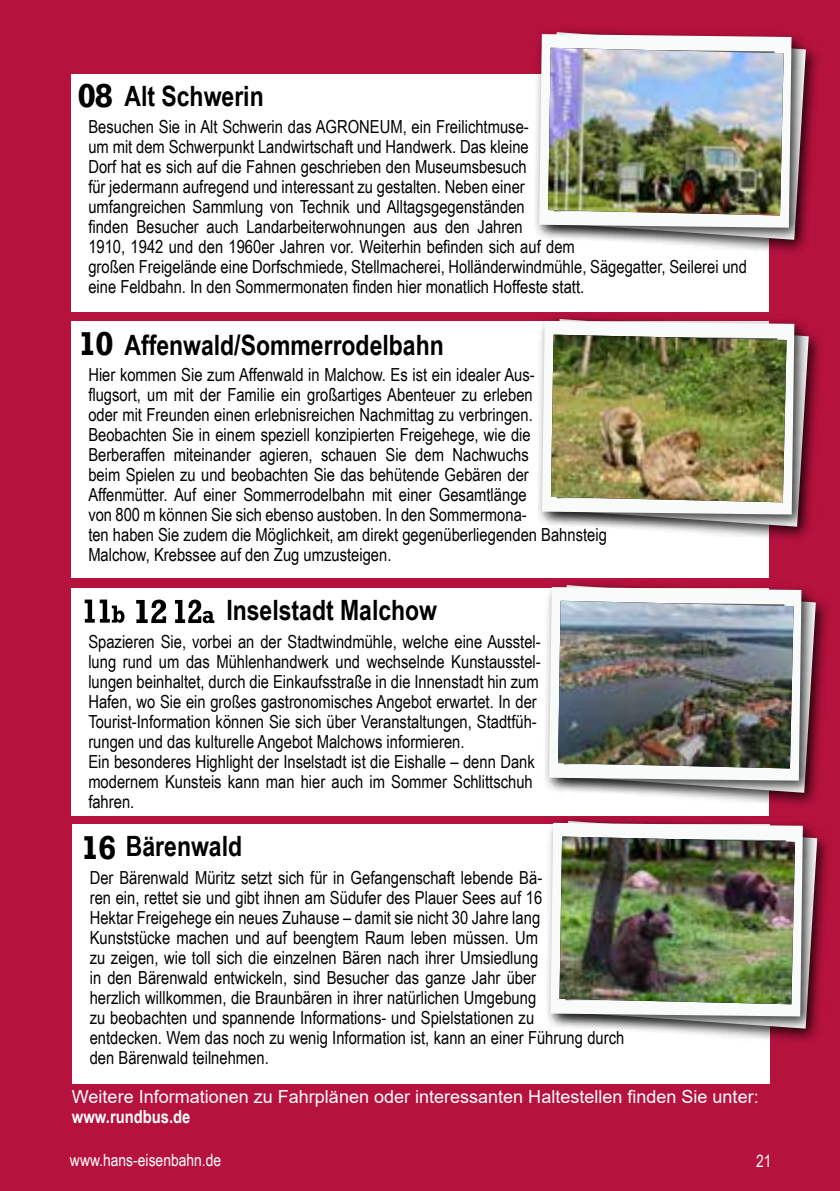
<style>
.page{position:relative;width:840px;height:1191px;background:#fff}
.page>*{position:absolute;margin:0;border:0;box-sizing:border-box;transform-origin:0 0}
.t1{font:700 34px "Rockwell";color:#000}
.t2{font:700 28px "Arial Narrow";color:#000}
.t3{font:18px/20px "Arial Narrow";color:#000}
.t4{font:18px "Arial";color:#fff}
.t5{font:700 18px "Arial Narrow";color:#fff}
.t6{font:17px "Arial Narrow";color:#fff}
</style>
<div class="page">
<div style="left:0;top:1152px;width:839px;height:39px;background:#b5123e"></div>
<div style="left:0;top:0;width:839px;height:1152px;background:#b5123e"></div>
<div style="left:71px;top:74px;width:697px;height:238px;background:#fff"></div>
<div style="left:538px;top:26px;width:282px;height:228px;background:#000;opacity:.75"></div>
<div style="left:532px;top:27px;width:273px;height:215px;background:#000;opacity:.75"></div>
<svg style="left:539px;top:34px;width:252px;height:194px;fill:#f9fafa"></svg>
<img style="left:548px;top:48px;width:235px;height:167px">
<div style="left:71px;top:321px;width:697px;height:256px;background:#fff"></div>
<div style="left:541px;top:313px;width:281px;height:228px;background:#000;opacity:.75"></div>
<div style="left:534px;top:314px;width:274px;height:215px;background:#000;opacity:.75"></div>
<svg style="left:541px;top:321px;width:252px;height:193px"></svg>
<img style="left:550px;top:335px;width:236px;height:167px">
<div style="left:71px;top:588px;width:697px;height:227px;background:#fff"></div>
<div style="left:548px;top:579px;width:282px;height:228px;background:#000;opacity:.75"></div>
<div style="left:542px;top:580px;width:273px;height:215px;background:#000;opacity:.75"></div>
<svg style="left:549px;top:587px;width:252px;height:193px"></svg>
<img style="left:557px;top:601px;width:236px;height:167px">
<div style="left:72px;top:823px;width:697px;height:260px;background:#fff"></div>
<div style="left:549px;top:814px;width:282px;height:229px;background:#000;opacity:.75"></div>
<div style="left:543px;top:816px;width:274px;height:215px;background:#000;opacity:.75"></div>
<svg style="left:550px;top:823px;width:252px;height:193px"></svg>
<img style="left:559px;top:836px;width:235px;height:168px">
<svg style="left:85px;top:599px;width:39px;height:24px"></svg>
<svg style="left:136px;top:599px;width:30px;height:24px"></svg>
<svg style="left:175px;top:599px;width:39px;height:24px"></svg>
<h1 class="t1" style="left:77px;top:75px;width:37px">08</h1>
<h2 class="t2" style="left:124px;top:75px;width:141px">Alt Schwerin</h2>
<p class="t3" style="left:88px;top:116px;width:659px">Besuchen Sie in Alt Schwerin das AGRONEUM, ein Freilichtmuse-<br>um mit dem Schwerpunkt Landwirtschaft und Handwerk. Das kleine<br>Dorf hat es sich auf die Fahnen geschrieben den Museumsbesuch<br>für jedermann aufregend und interessant zu gestalten. Neben einer<br>umfangreichen Sammlung von Technik und Alltagsgegenständen<br>finden Besucher auch Landarbeiterwohnungen aus den Jahren<br>1910, 1942 und den 1960er Jahren vor. Weiterhin befinden sich auf dem<br>großen Freigelände eine Dorfschmiede, Stellmacherei, Holländerwindmühle, Sägegatter, Seilerei und eine Feldbahn. In den Sommermonaten finden hier monatlich Hoffeste statt.</p>
<h1 class="t1" style="left:78px;top:323px;width:37px">10</h1>
<h2 class="t2" style="left:124px;top:324px;width:320px">Affenwald/Sommerrodelbahn</h2>
<p class="t3" style="left:88px;top:364px;width:519px">Hier kommen Sie zum Affenwald in Malchow. Es ist ein idealer Aus-<br>flugsort, um mit der Familie ein großartiges Abenteuer zu erleben<br>oder mit Freunden einen erlebnisreichen Nachmittag zu verbringen.<br>Beobachten Sie in einem speziell konzipierten Freigehege, wie die Berberaffen miteinander agieren, schauen Sie dem Nachwuchs<br>beim Spielen zu und beobachten Sie das behütende Gebären der Affenmütter. Auf einer Sommerrodelbahn mit einer Gesamtlänge<br>von 800 m können Sie sich ebenso austoben. In den Sommermona-<br>ten haben Sie zudem die Möglichkeit, am direkt gegenüberliegenden Bahnsteig Malchow, Krebssee auf den Zug umzusteigen.</p>
<h2 class="t2" style="left:226px;top:589px;width:212px">Inselstadt Malchow</h2>
<p class="t3" style="left:88px;top:631px;width:453px">Spazieren Sie, vorbei an der Stadtwindmühle, welche eine Ausstel&shy;lung rund um das Mühlenhandwerk und wechselnde Kunstausstel&shy;lungen beinhaltet, durch die Einkaufsstraße in die Innenstadt hin zum Hafen, wo Sie ein großes gastronomisches Angebot erwartet. In der Tourist-Information können Sie sich über Veranstaltungen, Stadtfüh&shy;rungen und das kulturelle Angebot Malchows informieren.<br>Ein besonderes Highlight der Inselstadt ist die Eishalle – denn Dank modernem Kunsteis kann man hier auch im Sommer Schlittschuh fahren.</p>
<h2 class="t2" style="left:126px;top:824px;width:118px">Bärenwald</h2>
<p class="t3" style="left:90px;top:866px;width:535px">Der Bärenwald Müritz setzt sich für in Gefangenschaft lebende Bä-<br>ren ein, rettet sie und gibt ihnen am Südufer des Plauer Sees auf 16<br>Hektar Freigehege ein neues Zuhause – damit sie nicht 30 Jahre lang Kunststücke machen und auf beengtem Raum leben müssen. Um<br>zu zeigen, wie toll sich die einzelnen Bären nach ihrer Umsiedlung<br>in den Bärenwald entwickeln, sind Besucher das ganze Jahr über<br>herzlich willkommen, die Braunbären in ihrer natürlichen Umgebung<br>zu beobachten und spannende Informations- und Spielstationen zu<br>entdecken. Wem das noch zu wenig Information ist, kann an einer Führung durch den Bärenwald teilnehmen.</p>
<h1 class="t1" style="left:81px;top:827px;width:37px">16</h1>
<p class="t4" style="left:72px;top:1084px;width:687px">Weitere Informationen zu Fahrplänen oder interessanten Haltestellen finden Sie unter:</p>
<p class="t5" style="left:72px;top:1102px;width:120px">www.rundbus.de</p>
<p class="t6" style="left:70px;top:1147px;width:153px">www.hans-eisenbahn.de</p>
<p class="t6" style="left:755px;top:1148px;width:17px">21</p>
</div>
